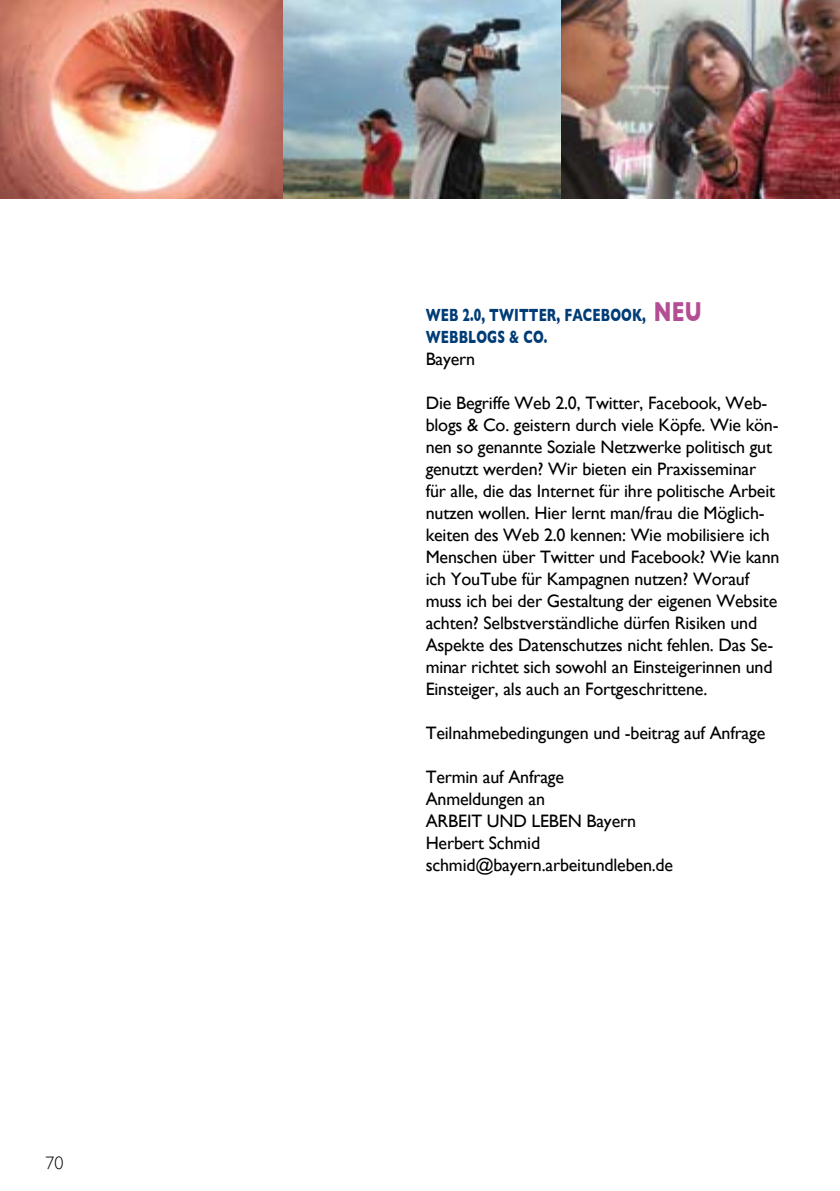
<style>
.page{position:relative;width:840px;height:1191px;background:#fff}
.page>*{position:absolute;margin:0;border:0;box-sizing:border-box;transform-origin:0 0}
.t1{font:700 28px "Gill Sans";color:#b44e94;scale:.7 1}
.t2{font:18px/22px "Gill Sans";letter-spacing:-.01em;color:#000}
.t3{font:700 18px "Gill Sans";letter-spacing:.01em;color:#003c76;scale:.7 1}
.t4{font:300 18px "Gill Sans";color:#000}
.s1{font-size:18px;color:#003c76}
</style>
<div class="page">
<img style="left:0;top:0;width:283px;height:198px">
<img style="left:283px;top:0;width:278px;height:198px">
<img style="left:561px;top:0;width:278px;height:198px">
<p class="t4" style="left:45px;top:1153px;width:20px">70</p>
<p class="t3" style="left:425px;top:304px;width:120px">WEB 2.0, TWITTER</p>
<p class="t3" style="left:556px;top:304px;width:38px">, FACEBOOK</p>
<h1 class="t1" style="left:642px;top:295px;width:63px"><span class="s1">,</span> NEU</h1>
<p class="t3" style="left:425px;top:326px;width:36px">WEBBLOGS</p>
<p class="t3" style="left:509px;top:326px;width:56px">&amp; CO.</p>
<p class="t2" style="left:425px;top:348px;width:51px">Bayern</p>
<p class="t2" style="left:425px;top:392px;width:355px">Die Begriffe Web 2.0, Twitter, Facebook, Web&shy;blogs &amp; Co. geistern durch viele Köpfe. Wie kön&shy;nen so genannte Soziale Netzwerke politisch gut genutzt werden? Wir bieten ein Praxisseminar für alle, die das Internet für ihre politische Arbeit nutzen wollen. Hier lernt man/frau die Möglich&shy;keiten des Web 2.0 kennen: Wie mobilisiere ich Menschen über Twitter und Facebook? Wie kann ich YouTube für Kampagnen nutzen? Worauf muss ich bei der Gestaltung der eigenen Website achten? Selbstverständliche dürfen Risiken und Aspekte des Datenschutzes nicht fehlen. Das Se&shy;minar richtet sich sowohl an Einsteigerinnen und Einsteiger, als auch an Fortgeschrittene.</p>
<p class="t2" style="left:425px;top:722px;width:341px">Teilnahmebedingungen und -beitrag auf Anfrage</p>
<p class="t2" style="left:425px;top:766px;width:249px">Termin auf Anfrage<br>Anmeldungen an<br>ARBEIT UND LEBEN Bayern<br>Herbert Schmid schmid@bayern.arbeitundleben.de</p>
</div>
